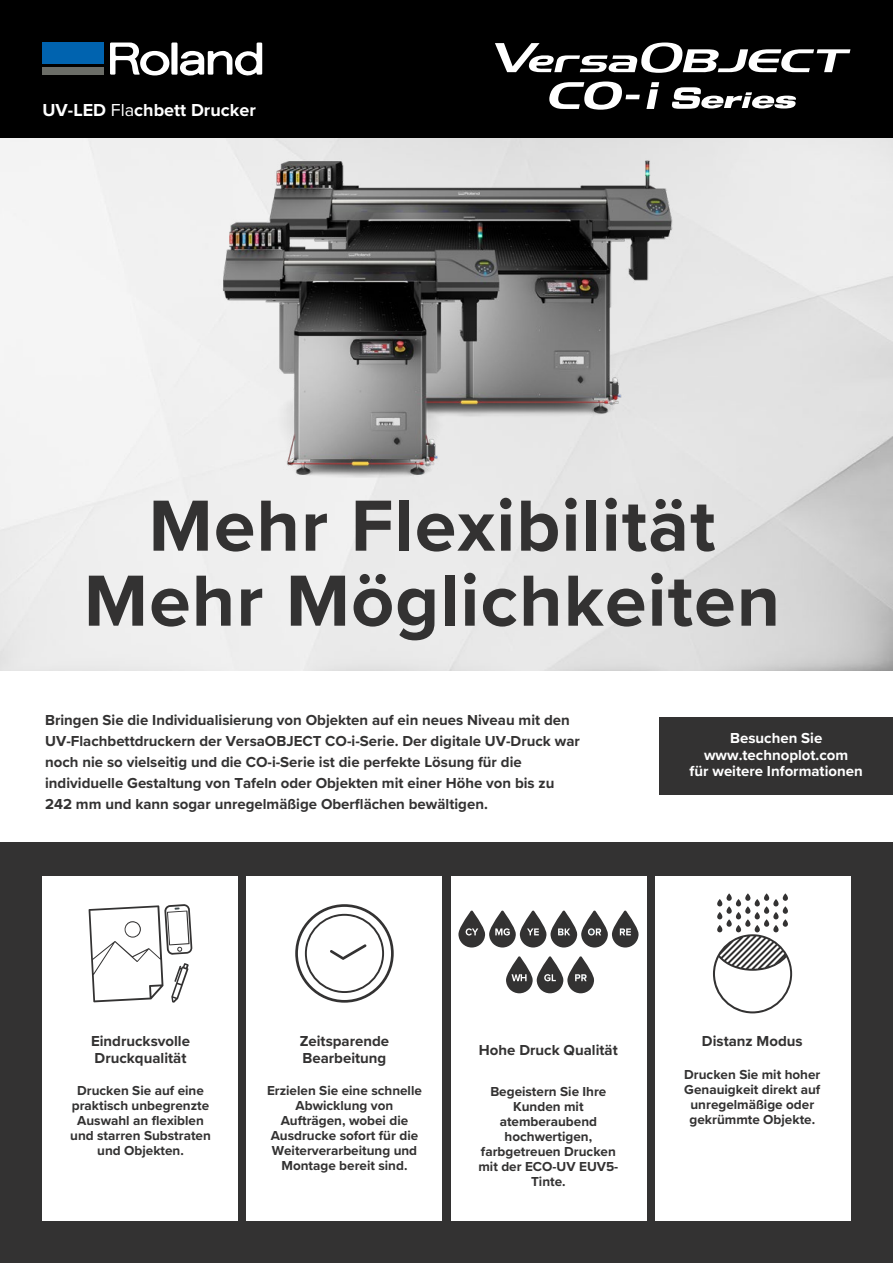
<style>
.page{position:relative;width:893px;height:1263px;background:#fff}
.page>*{position:absolute;margin:0;border:0;box-sizing:border-box;transform-origin:0 0}
.t1{font:700 75px/75px "Proxima Nova";letter-spacing:.015em;color:#333232;text-align:center}
.t2{font:700 18px "Proxima Nova";color:#fff}
.t3{font:700 15px/21px "Proxima Nova";color:#333232}
.t4{font:700 15px/16.5px "Proxima Nova";color:#fff;text-align:center}
.t5{font:700 13.5px/15px "Proxima Nova";color:#333232;text-align:center}
.s1{font-weight:400}
</style>
<div class="page">
<img style="left:0;top:137px;width:893px;height:534px">
<div style="left:0;top:0;width:893px;height:137px;background:#000"></div>
<svg style="left:549px;top:82px;width:91px;height:28px"></svg>
<svg style="left:646px;top:82px;width:13px;height:27px"></svg>
<svg style="left:672px;top:87px;width:124px;height:22px"></svg>
<svg style="left:495px;top:43px;width:355px;height:30px"></svg>
<div style="left:171px;top:43px;width:7px;height:32px;background:#fff"></div>
<svg style="left:180px;top:43px;width:82px;height:33px"></svg>
<svg style="left:110px;top:43px;width:59px;height:32px"></svg>
<div style="left:43px;top:67px;width:61px;height:8px;background:#6b6d67"></div>
<div style="left:43px;top:43px;width:61px;height:21px;background:#0063af"></div>
<div style="left:0;top:842px;width:893px;height:421px;background:#333232"></div>
<div style="left:660px;top:717px;width:233px;height:78px;background:#333232"></div>
<div style="left:43px;top:876px;width:195px;height:344px;background:#fff"></div>
<svg style="left:89px;top:904px;width:103px;height:99px"></svg>
<div style="left:247px;top:876px;width:195px;height:344px;background:#fff"></div>
<svg style="left:295px;top:904px;width:99px;height:99px"></svg>
<div style="left:451px;top:876px;width:195px;height:344px;background:#fff"></div>
<div style="left:655px;top:876px;width:195px;height:344px;background:#fff"></div>
<img style="left:200px;top:137px;width:493px;height:362px">
<svg style="left:458px;top:910px;width:181px;height:37px"></svg>
<svg style="left:506px;top:956px;width:88px;height:37px"></svg>
<svg style="left:717px;top:912px;width:5px;height:7px"></svg>
<svg style="left:717px;top:899px;width:5px;height:7px"></svg>
<svg style="left:726px;top:919px;width:6px;height:8px"></svg>
<svg style="left:726px;top:906px;width:6px;height:8px"></svg>
<svg style="left:726px;top:893px;width:6px;height:8px"></svg>
<svg style="left:736px;top:912px;width:5px;height:7px"></svg>
<svg style="left:736px;top:899px;width:5px;height:7px"></svg>
<svg style="left:745px;top:919px;width:5px;height:8px"></svg>
<svg style="left:745px;top:906px;width:5px;height:8px"></svg>
<svg style="left:745px;top:893px;width:5px;height:8px"></svg>
<svg style="left:713px;top:925px;width:79px;height:88px"></svg>
<svg style="left:755px;top:912px;width:5px;height:7px"></svg>
<svg style="left:755px;top:899px;width:5px;height:7px"></svg>
<div style="left:764px;top:919px;width:5px;height:8px;background:#333232;border-radius:3px"></div>
<div style="left:764px;top:906px;width:5px;height:8px;background:#333232;border-radius:3px"></div>
<div style="left:764px;top:893px;width:5px;height:8px;background:#333232;border-radius:3px"></div>
<svg style="left:773px;top:925px;width:6px;height:7px"></svg>
<svg style="left:773px;top:912px;width:6px;height:7px"></svg>
<svg style="left:773px;top:899px;width:6px;height:7px"></svg>
<div style="left:783px;top:919px;width:5px;height:8px;background:#333232;border-radius:3px"></div>
<div style="left:783px;top:906px;width:5px;height:8px;background:#333232;border-radius:3px"></div>
<svg style="left:783px;top:893px;width:5px;height:8px"></svg>
<p class="t2" style="left:43px;top:96px;width:215px">UV-LED <span class="s1">Fla</span>chbett Drucker</p>
<h1 class="t1" style="left:84px;top:486px;width:698px">Mehr Flexibilität<br>Mehr Möglichkeiten</h1>
<p class="t3" style="left:45px;top:710px;width:536px">Bringen Sie die Individualisierung von Objekten auf ein neues Niveau mit den UV-Flachbettdruckern der VersaOBJECT CO-i-Serie. Der digitale UV-Druck war noch nie so vielseitig und die CO-i-Serie ist die perfekte Lösung für die individuelle Gestaltung von Tafeln oder Objekten mit einer Höhe von bis zu 242 mm und kann sogar unregelmäßige Oberflächen bewältigen.</p>
<p class="t4" style="left:690px;top:729px;width:175px">Besuchen Sie www.technoplot.com<br>für weitere Informationen</p>
<p class="t3" style="left:91px;top:1033px;width:100px;line-height:16.5px">Eindrucksvolle<br>Druckqualität</p>
<p class="t5" style="left:70px;top:1083px;width:142px">Drucken Sie auf eine praktisch unbegrenzte<br>Auswahl an flexiblen und starren Substraten und Objekten.</p>
<p class="t3" style="left:300px;top:1033px;width:91px;line-height:16.5px">Zeitsparende<br>Bearbeitung</p>
<p class="t5" style="left:267px;top:1083px;width:156px">Erzielen Sie eine schnelle<br>Abwicklung von<br>Aufträgen, wobei die<br>Ausdrucke sofort für die<br>Weiterverarbeitung und<br>Montage bereit sind.</p>
<p class="t3" style="left:479px;top:1039px;width:140px">Hohe Druck Qualität</p>
<p class="t5" style="left:478px;top:1083px;width:141px">Begeistern Sie Ihre<br>Kunden mit atemberaubend hochwertigen, farbgetreuen Drucken mit der ECO-UV EUV5-<br>Tinte.</p>
<p class="t3" style="left:702px;top:1030px;width:102px">Distanz Modus</p>
<p class="t5" style="left:684px;top:1066px;width:138px">Drucken Sie mit hoher<br>Genauigkeit direkt auf unregelmäßige oder gekrümmte Objekte.</p>
</div>
